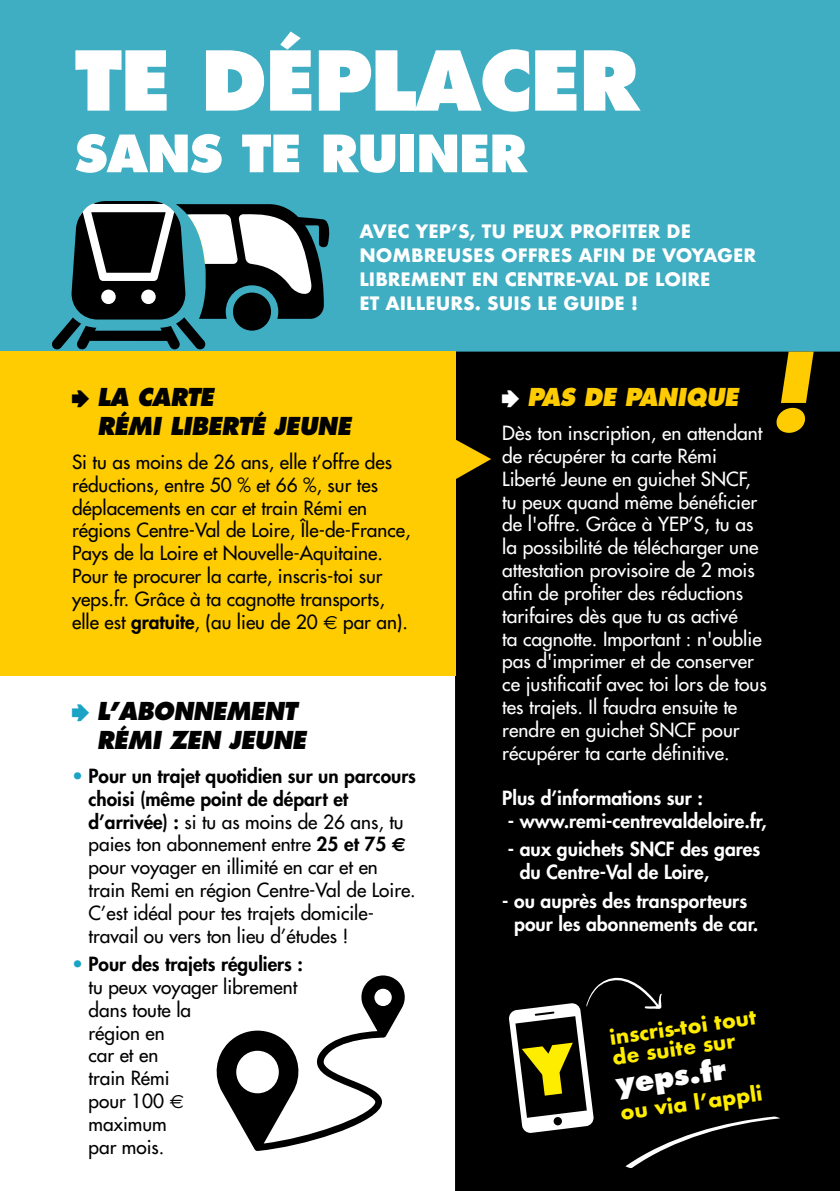
<style>
.page{position:relative;width:840px;height:1191px;background:#fff}
.page>*{position:absolute;margin:0;border:0;box-sizing:border-box;transform-origin:0 0}
.t1{font:800 80px "Futura";letter-spacing:-.02em;color:#fff}
.t2{font:800 50px "Futura";letter-spacing:-.02em;color:#fff}
.t3{font:800 28px "Futura";color:#fff}
.t4{font:italic 800 24px/28.8px "Futura";letter-spacing:-.02em;color:#000;scale:.95 1}
.t5{font:italic 800 24px "Futura";letter-spacing:-.02em;color:#fecc00;scale:.95 1}
.t6{font:700 20px/20px "Futura";color:#ffed00}
.t7{font:19px/22.8px "Futura";color:#000}
.t8{font:19px/22.8px "Futura";color:#fff}
.t9{font:800 19px/22.8px "Futura";color:#fff}
.t10{font:700 18px/24px "Futura";color:#fff}
.s1{font-family:"Pointers";font-weight:400;font-style:normal}
.s2{font-weight:800}
.s3{font-family:"Euro Sans"}
.s4{font-family:"Pointers";font-weight:400;font-style:normal;color:#1aa3c4}
.s5{color:#1aa3c4}
.s6{font-family:"Euro Sans";font-weight:700}
.s7{font-family:"Pointers";font-weight:400;font-style:normal;color:#fff}
</style>
<div class="page">
<div style="left:0;top:0;width:839px;height:351px;background:#3fadc2"></div>
<div style="left:455px;top:351px;width:384px;height:840px;background:#000"></div>
<div style="left:0;top:351px;width:455px;height:325px;background:#fecc00"></div>
<svg style="left:52px;top:201px;width:278px;height:148px"></svg>
<svg style="left:216px;top:975px;width:189px;height:176px"></svg>
<svg style="left:775px;top:351px;width:38px;height:82px;background:#967901"></svg>
<svg style="left:455px;top:437px;width:36px;height:45px;background:#735c00"></svg>
<svg style="left:508px;top:977px;width:272px;height:191px;background:#191812"></svg>
<h1 class="t1" style="left:75px;top:31px;width:566px">TE DÉPLACER</h1>
<h2 class="t2" style="left:75px;top:123px;width:454px">SANS TE RUINER</h2>
<p class="t10" style="left:359px;top:219px;width:398px">AVEC YEP’S, TU PEUX PROFITER DE<br>NOMBREUSES OFFRES AFIN DE VOYAGER<br>LIBREMENT EN CENTRE-VAL DE LOIRE<br>ET AILLEURS. SUIS LE GUIDE !</p>
<p class="t4" style="left:97px;top:383px;width:268px;text-indent:-25px"><span class="s1">4</span> LA CARTE<br>RÉMI LIBERTÉ JEUNE</p>
<p class="t7" style="left:72px;top:451px;width:340px">Si tu as moins de 26 ans, elle t’offre des réductions, entre 50 % et 66 %, sur tes déplacements en car et train Rémi en régions Centre-Val de Loire, Île-de-France, Pays de la Loire et Nouvelle-Aquitaine.<br>Pour te procurer la carte, inscris-toi sur yeps.fr. Grâce à ta cagnotte transports, elle est <span class="s2">gratuite</span>, (au lieu de 20 <span class="s3">€</span> par an).</p>
<p class="t4" style="left:97px;top:697px;width:222px;text-indent:-25px"><span class="s4">4</span> L’ABONNEMENT<br>RÉMI ZEN JEUNE</p>
<p class="t7" style="left:88px;top:764px;width:329px;text-indent:-16px"><span class="s5">•</span> <span class="s2">Pour un trajet quotidien sur un parcours choisi (même point de départ et d’arrivée) :</span> si tu as moins de 26 ans, tu paies ton abonnement entre <span class="s2">25 et 75</span> <span class="s6">€ </span>pour voyager en illimité en car et en train Remi en région Centre-Val de Loire.<br>C’est idéal pour tes trajets domicile&shy;travail ou vers ton lieu d’études !</p>
<p class="t7" style="left:88px;top:952px;width:216px;text-indent:-16px"><span class="s5">•</span> <span class="s2">Pour des trajets réguliers : </span>tu peux voyager librement dans toute la<br>région en<br>car et en<br>train Rémi<br>pour 100 <span class="s3">€<br></span>maximum<br>par mois.</p>
<p class="t5" style="left:502px;top:382px;width:250px"><span class="s7">4</span> PAS DE PANIQUE</p>
<p class="t8" style="left:502px;top:422px;width:266px">Dès ton inscription, en attendant de récupérer ta carte Rémi<br>Liberté Jeune en guichet SNCF, tu peux quand même bénéficier de l'offre. Grâce à YEP’S, tu as la possibilité de télécharger une attestation provisoire de 2 mois afin de profiter des réductions tarifaires dès que tu as activé<br>ta cagnotte. Important : n'oublie pas d'imprimer et de conserver ce justificatif avec toi lors de tous tes trajets. Il faudra ensuite te rendre en guichet SNCF pour récupérer ta carte définitive.</p>
<p class="t9" style="left:502px;top:786px;width:202px">Plus d’informations sur :</p>
<p class="t9" style="left:507px;top:809px;width:260px">- www.remi-centrevaldeloire.fr,</p>
<p class="t9" style="left:519px;top:837px;width:242px;text-indent:-12px">- aux guichets SNCF des gares du Centre-Val de Loire,</p>
<p class="t9" style="left:514px;top:889px;width:246px;text-indent:-12px">- ou auprès des transporteurs pour les abonnements de car.</p>
<p class="t6" style="left:608px;top:1027px;width:149px;rotate:-8deg">inscris-toi tout de suite sur</p>
<h3 class="t3" style="left:613px;top:1067px;width:112px;rotate:-8deg">yeps.fr</h3>
<p class="t6" style="left:618px;top:1102px;width:144px;rotate:-8deg">ou via l’appli</p>
</div>
